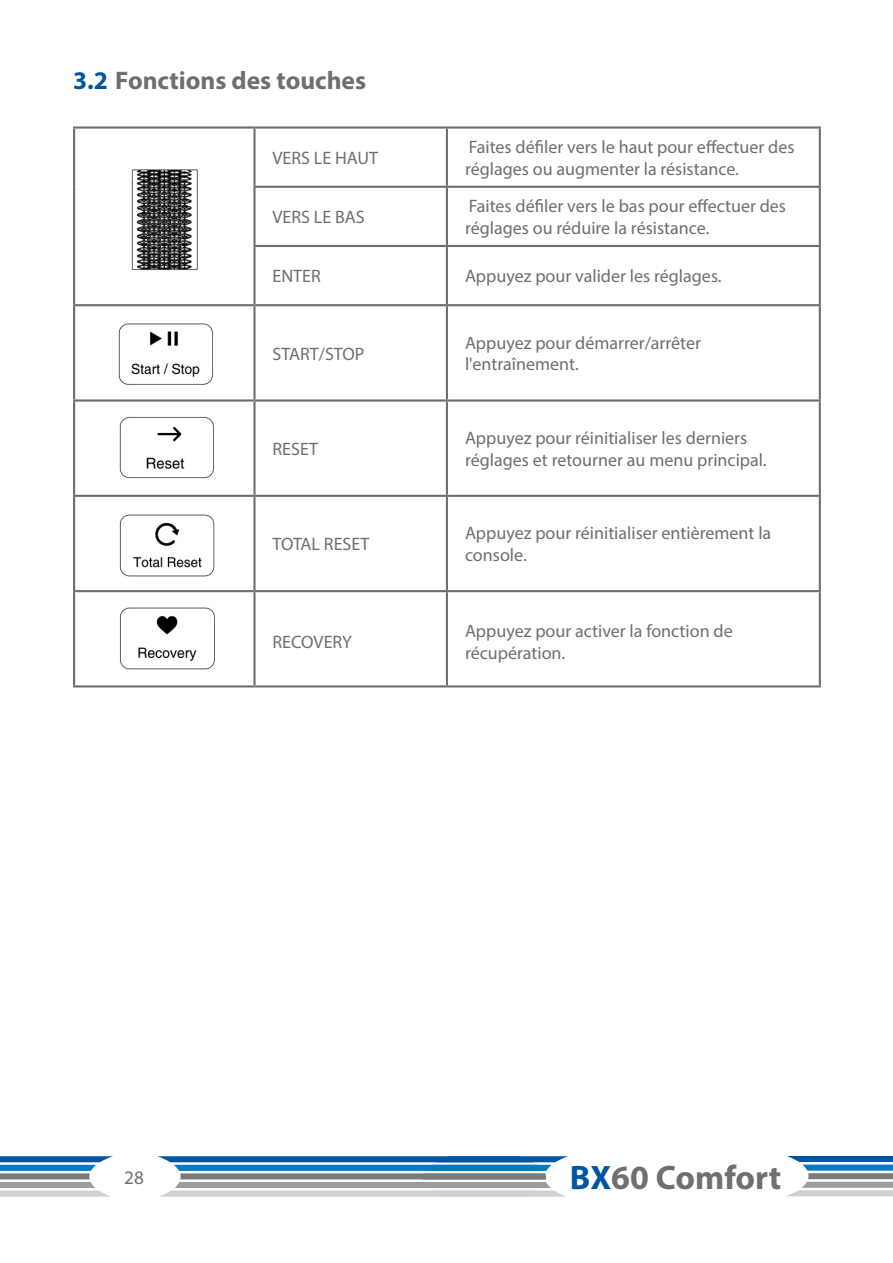
<style>
.page{position:relative;width:893px;height:1263px;background:#fff}
.page>*{position:absolute;margin:0;border:0;box-sizing:border-box;transform-origin:0 0}
.t1{font:700 34.05px "Myriad Pro";color:#706f6f}
.t2{font:700 25.5px "Myriad Pro";color:#706f6f}
.t3{font:19.05px "Myriad Pro";color:#706f6f}
.t4{font:18px/21.6px "Myriad Pro";color:#706f6f}
.s1{color:#0056a4}
</style>
<div class="page">
<svg style="left:787px;top:1156px;width:106px;height:40px"></svg>
<svg style="left:0;top:1156px;width:113px;height:40px"></svg>
<svg style="left:157px;top:1156px;width:411px;height:40px"></svg>
<hr style="left:73px;top:129px;width:2px;height:58px;background:#706f6f">
<hr style="left:73px;top:187px;width:2px;height:59px;background:#706f6f">
<hr style="left:73px;top:246px;width:2px;height:58px;background:#706f6f">
<hr style="left:73px;top:126px;width:181px;height:3px;background:#706f6f">
<hr style="left:253px;top:129px;width:3px;height:57px;background:#706f6f">
<hr style="left:254px;top:126px;width:193px;height:3px;background:#706f6f">
<hr style="left:447px;top:126px;width:374px;height:3px;background:#706f6f">
<hr style="left:446px;top:129px;width:2px;height:57px;background:#706f6f">
<hr style="left:819px;top:129px;width:2px;height:57px;background:#706f6f">
<hr style="left:253px;top:188px;width:3px;height:57px;background:#706f6f">
<hr style="left:253px;top:186px;width:194px;height:2px;background:#706f6f">
<hr style="left:447px;top:186px;width:374px;height:2px;background:#706f6f">
<hr style="left:446px;top:188px;width:2px;height:57px;background:#706f6f">
<hr style="left:819px;top:188px;width:2px;height:57px;background:#706f6f">
<hr style="left:253px;top:247px;width:3px;height:57px;background:#706f6f">
<hr style="left:253px;top:245px;width:194px;height:2px;background:#706f6f">
<hr style="left:447px;top:245px;width:374px;height:2px;background:#706f6f">
<hr style="left:446px;top:247px;width:2px;height:57px;background:#706f6f">
<hr style="left:819px;top:247px;width:2px;height:57px;background:#706f6f">
<hr style="left:73px;top:306px;width:2px;height:93px;background:#706f6f">
<hr style="left:73px;top:304px;width:181px;height:2px;background:#706f6f">
<hr style="left:253px;top:306px;width:3px;height:93px;background:#706f6f">
<hr style="left:254px;top:304px;width:193px;height:2px;background:#706f6f">
<hr style="left:447px;top:304px;width:374px;height:2px;background:#706f6f">
<hr style="left:446px;top:306px;width:2px;height:93px;background:#706f6f">
<hr style="left:819px;top:306px;width:2px;height:93px;background:#706f6f">
<hr style="left:73px;top:402px;width:2px;height:93px;background:#706f6f">
<hr style="left:73px;top:399px;width:181px;height:3px;background:#706f6f">
<hr style="left:253px;top:402px;width:3px;height:93px;background:#706f6f">
<hr style="left:254px;top:399px;width:193px;height:3px;background:#706f6f">
<hr style="left:447px;top:399px;width:374px;height:3px;background:#706f6f">
<hr style="left:446px;top:402px;width:2px;height:93px;background:#706f6f">
<hr style="left:819px;top:402px;width:2px;height:93px;background:#706f6f">
<hr style="left:73px;top:497px;width:2px;height:93px;background:#706f6f">
<hr style="left:73px;top:592px;width:2px;height:93px;background:#706f6f">
<hr style="left:73px;top:495px;width:181px;height:2px;background:#706f6f">
<hr style="left:73px;top:590px;width:181px;height:2px;background:#706f6f">
<hr style="left:73px;top:685px;width:181px;height:2px;background:#706f6f">
<hr style="left:253px;top:497px;width:3px;height:93px;background:#706f6f">
<hr style="left:253px;top:592px;width:3px;height:93px;background:#706f6f">
<hr style="left:254px;top:495px;width:193px;height:2px;background:#706f6f">
<hr style="left:447px;top:495px;width:374px;height:2px;background:#706f6f">
<hr style="left:446px;top:497px;width:2px;height:93px;background:#706f6f">
<hr style="left:819px;top:497px;width:2px;height:93px;background:#706f6f">
<hr style="left:446px;top:592px;width:2px;height:93px;background:#706f6f">
<hr style="left:819px;top:592px;width:2px;height:93px;background:#706f6f">
<hr style="left:254px;top:590px;width:193px;height:2px;background:#706f6f">
<hr style="left:447px;top:590px;width:374px;height:2px;background:#706f6f">
<hr style="left:254px;top:685px;width:193px;height:2px;background:#706f6f">
<hr style="left:447px;top:685px;width:374px;height:2px;background:#706f6f">
<img style="left:131px;top:169px;width:67px;height:102px">
<img style="left:118px;top:323px;width:95px;height:62px">
<img style="left:119px;top:514px;width:96px;height:63px">
<img style="left:119px;top:416px;width:95px;height:63px">
<img style="left:120px;top:607px;width:95px;height:63px">
<h2 class="t2" style="left:73px;top:64px;width:294px"><span class="s1">3.2</span> Fonctions des touches</h2>
<p class="t4" style="left:273px;top:147px;width:107px">VERS LE HAUT</p>
<p class="t4" style="left:465px;top:136px;width:331px">Faites défiler vers le haut pour effectuer des réglages ou augmenter la résistance.</p>
<p class="t4" style="left:273px;top:206px;width:94px">VERS LE BAS</p>
<p class="t4" style="left:465px;top:195px;width:323px">Faites défiler vers le bas pour effectuer des réglages ou réduire la résistance.</p>
<p class="t4" style="left:273px;top:265px;width:50px">ENTER</p>
<p class="t4" style="left:465px;top:265px;width:258px">Appuyez pour valider les réglages.</p>
<p class="t4" style="left:273px;top:342px;width:93px">START/STOP</p>
<p class="t4" style="left:465px;top:332px;width:238px">Appuyez pour démarrer/arrêter l'entraînement.</p>
<p class="t4" style="left:273px;top:438px;width:47px">RESET</p>
<p class="t4" style="left:465px;top:427px;width:303px">Appuyez pour réinitialiser les derniers réglages et retourner au menu principal.</p>
<p class="t4" style="left:273px;top:533px;width:99px">TOTAL RESET</p>
<p class="t4" style="left:465px;top:522px;width:308px">Appuyez pour réinitialiser entièrement la console.</p>
<p class="t4" style="left:273px;top:630px;width:81px">RECOVERY</p>
<p class="t4" style="left:465px;top:620px;width:269px">Appuyez pour activer la fonction de récupération.</p>
<p class="t3" style="left:124px;top:1166px;width:21px">28</p>
<h1 class="t1" style="left:570px;top:1155px;width:213px"><span class="s1">BX</span>60 Comfort</h1>
</div>
